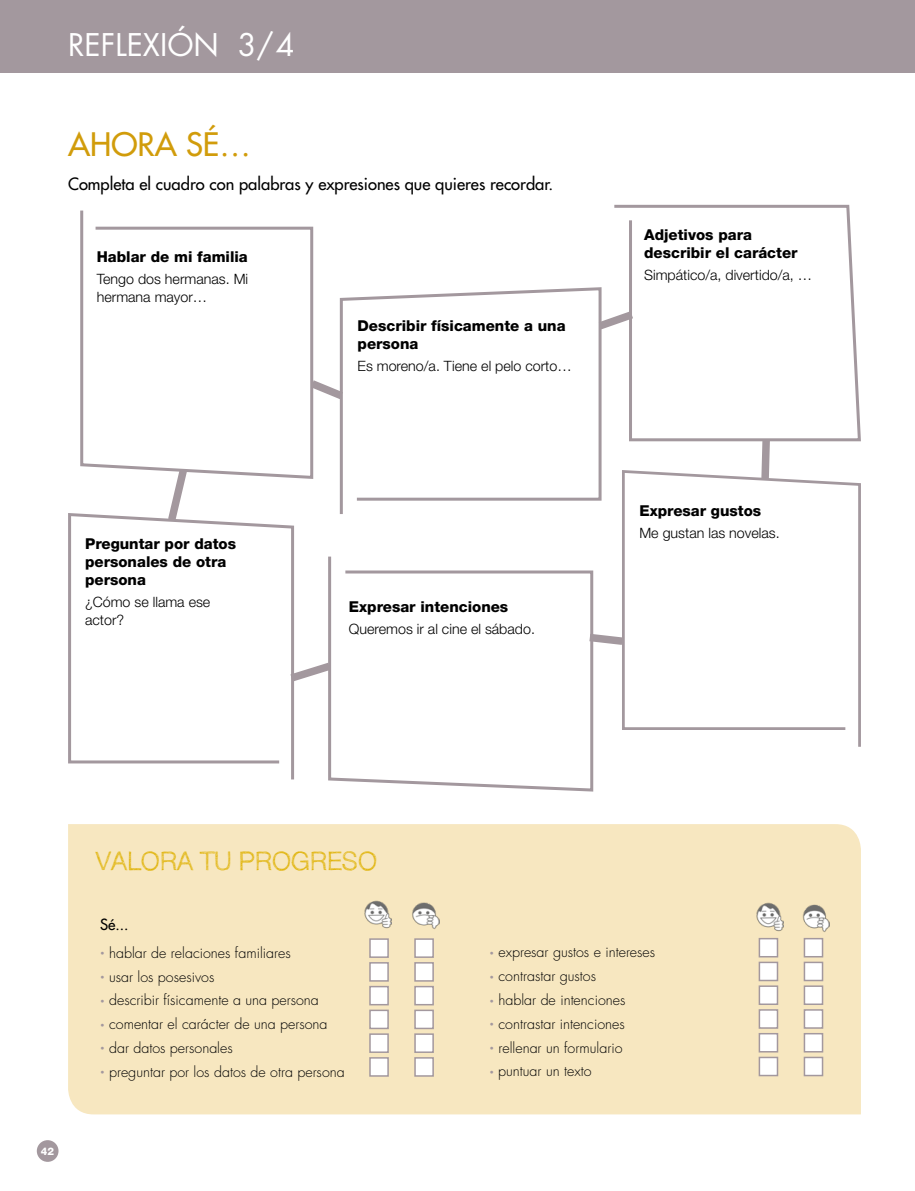
<style>
.page{position:relative;width:915px;height:1191px;background:#fff}
.page>*{position:absolute;margin:0;border:0;box-sizing:border-box;transform-origin:0 0}
.t1{font:500 31.5px "Futura Std";color:#d19c0b}
.t2{font:30.45px "Futura Std";color:#fff}
.t3{font:300 25.5px "Sketchetik";color:#dfb100}
.t4{font:500 16.5px "Futura Std";color:#000}
.t5{font:800 15px/18px "Helvetica Neue LT Std";color:#000}
.t6{font:500 15px "Futura Std";color:#000}
.t7{font:300 14.25px "Futura Std";color:#000}
.t8{font:300 14.25px/18px "Helvetica Neue LT Std";color:#000}
.t9{font:800 10.5px "Helvetica Neue LT Std";color:#fff}
.s1{font-size:7.5px;color:#a3989e}
</style>
<div class="page">
<div style="left:37px;top:1140px;width:21px;height:21px;background:#a3989e;border-radius:50%"></div>
<div style="left:68px;top:824px;width:792px;height:290px;background:#f7e7c0"></div>
<img style="left:361px;top:899px;width:31px;height:31px">
<img style="left:410px;top:900px;width:29px;height:30px">
<div style="left:369px;top:938px;width:19px;height:20px;background:#fff;border:2px solid #a3989e"></div>
<div style="left:414px;top:938px;width:19px;height:20px;background:#fff;border:2px solid #a3989e"></div>
<div style="left:369px;top:962px;width:19px;height:19px;background:#fff;border:2px solid #a3989e"></div>
<div style="left:414px;top:962px;width:19px;height:19px;background:#fff;border:2px solid #a3989e"></div>
<div style="left:369px;top:985px;width:19px;height:20px;background:#fff;border:2px solid #a3989e"></div>
<div style="left:414px;top:985px;width:19px;height:20px;background:#fff;border:2px solid #a3989e"></div>
<div style="left:369px;top:1009px;width:19px;height:20px;background:#fff;border:2px solid #a3989e"></div>
<div style="left:414px;top:1009px;width:19px;height:20px;background:#fff;border:2px solid #a3989e"></div>
<div style="left:369px;top:1033px;width:19px;height:20px;background:#fff;border:2px solid #a3989e"></div>
<div style="left:414px;top:1033px;width:19px;height:20px;background:#fff;border:2px solid #a3989e"></div>
<div style="left:369px;top:1057px;width:19px;height:19px;background:#fff;border:2px solid #a3989e"></div>
<div style="left:414px;top:1057px;width:19px;height:19px;background:#fff;border:2px solid #a3989e"></div>
<div style="left:758px;top:938px;width:20px;height:19px;background:#fff;border:2px solid #a3989e"></div>
<div style="left:803px;top:938px;width:20px;height:19px;background:#fff;border:2px solid #a3989e"></div>
<div style="left:758px;top:961px;width:20px;height:20px;background:#fff;border:2px solid #a3989e"></div>
<div style="left:803px;top:961px;width:20px;height:20px;background:#fff;border:2px solid #a3989e"></div>
<div style="left:758px;top:985px;width:20px;height:20px;background:#fff;border:2px solid #a3989e"></div>
<div style="left:803px;top:985px;width:20px;height:20px;background:#fff;border:2px solid #a3989e"></div>
<div style="left:758px;top:1009px;width:20px;height:19px;background:#fff;border:2px solid #a3989e"></div>
<div style="left:803px;top:1009px;width:20px;height:19px;background:#fff;border:2px solid #a3989e"></div>
<div style="left:758px;top:1033px;width:20px;height:19px;background:#fff;border:2px solid #a3989e"></div>
<div style="left:803px;top:1033px;width:20px;height:19px;background:#fff;border:2px solid #a3989e"></div>
<div style="left:758px;top:1056px;width:20px;height:20px;background:#fff;border:2px solid #a3989e"></div>
<div style="left:803px;top:1056px;width:20px;height:20px;background:#fff;border:2px solid #a3989e"></div>
<img style="left:752px;top:901px;width:31px;height:31px">
<img style="left:799px;top:902px;width:30px;height:30px">
<div style="left:0;top:0;width:914px;height:72px;background:#a3989e"></div>
<svg style="left:314px;top:380px;width:24px;height:19px"></svg>
<svg style="left:594px;top:634px;width:26px;height:11px"></svg>
<svg style="left:295px;top:663px;width:31px;height:18px"></svg>
<svg style="left:80px;top:210px;width:234px;height:269px"></svg>
<svg style="left:620px;top:470px;width:241px;height:277px"></svg>
<svg style="left:68px;top:513px;width:227px;height:267px"></svg>
<svg style="left:326px;top:556px;width:268px;height:236px"></svg>
<svg style="left:338px;top:287px;width:264px;height:227px"></svg>
<svg style="left:614px;top:204px;width:247px;height:238px"></svg>
<svg style="left:163px;top:461px;width:29px;height:67px"></svg>
<svg style="left:757px;top:432px;width:16px;height:55px"></svg>
<svg style="left:590px;top:305px;width:51px;height:30px"></svg>
<h2 class="t2" style="left:68px;top:25px;width:228px">REFLEXIÓN 3/4</h2>
<h1 class="t1" style="left:68px;top:124px;width:184px">AHORA SÉ…</h1>
<p class="t4" style="left:68px;top:173px;width:486px">Completa el cuadro con palabras y expresiones que quieres recordar.</p>
<p class="t5" style="left:97px;top:247px;width:152px">Hablar de mi familia</p>
<p class="t8" style="left:97px;top:269px;width:153px">Tengo dos hermanas. Mi hermana mayor…</p>
<p class="t5" style="left:357px;top:317px;width:209px">Describir físicamente a una persona</p>
<p class="t8" style="left:357px;top:357px;width:215px">Es moreno/a. Tiene el pelo corto…</p>
<p class="t5" style="left:85px;top:534px;width:152px">Preguntar por datos personales de otra persona</p>
<p class="t8" style="left:85px;top:593px;width:127px">¿Cómo se llama ese actor?</p>
<p class="t5" style="left:349px;top:597px;width:161px">Expresar intenciones</p>
<p class="t8" style="left:349px;top:619px;width:187px">Queremos ir al cine el sábado.</p>
<p class="t5" style="left:644px;top:225px;width:155px">Adjetivos para describir el carácter</p>
<p class="t8" style="left:644px;top:266px;width:169px">Simpático/a, divertido/a, …</p>
<p class="t5" style="left:639px;top:501px;width:123px">Expresar gustos</p>
<p class="t8" style="left:639px;top:523px;width:142px">Me gustan las novelas.</p>
<p class="t9" style="left:41px;top:1144px;width:15px">42</p>
<h3 class="t3" style="left:96px;top:845px;width:282px">VALORA TU PROGRESO</h3>
<p class="t6" style="left:100px;top:915px;width:30px">Sé...</p>
<p class="t7" style="left:100px;top:944px;width:192px"><span class="s1">•</span> hablar de relaciones familiares</p>
<p class="t7" style="left:100px;top:967px;width:116px"><span class="s1">•</span> usar los posesivos</p>
<p class="t7" style="left:100px;top:991px;width:220px"><span class="s1">•</span> describir físicamente a una persona</p>
<p class="t7" style="left:100px;top:1015px;width:229px"><span class="s1">•</span> comentar el carácter de una persona</p>
<p class="t7" style="left:100px;top:1039px;width:134px"><span class="s1">•</span> dar datos personales</p>
<p class="t7" style="left:100px;top:1062px;width:246px"><span class="s1">•</span> preguntar por los datos de otra persona</p>
<p class="t7" style="left:489px;top:943px;width:167px"><span class="s1">•</span> expresar gustos e intereses</p>
<p class="t7" style="left:489px;top:967px;width:108px"><span class="s1">•</span> contrastar gustos</p>
<p class="t7" style="left:489px;top:991px;width:137px"><span class="s1">•</span> hablar de intenciones</p>
<p class="t7" style="left:489px;top:1015px;width:137px"><span class="s1">•</span> contrastar intenciones</p>
<p class="t7" style="left:489px;top:1038px;width:134px"><span class="s1">•</span> rellenar un formulario</p>
<p class="t7" style="left:489px;top:1062px;width:103px"><span class="s1">•</span> puntuar un texto</p>
</div>
